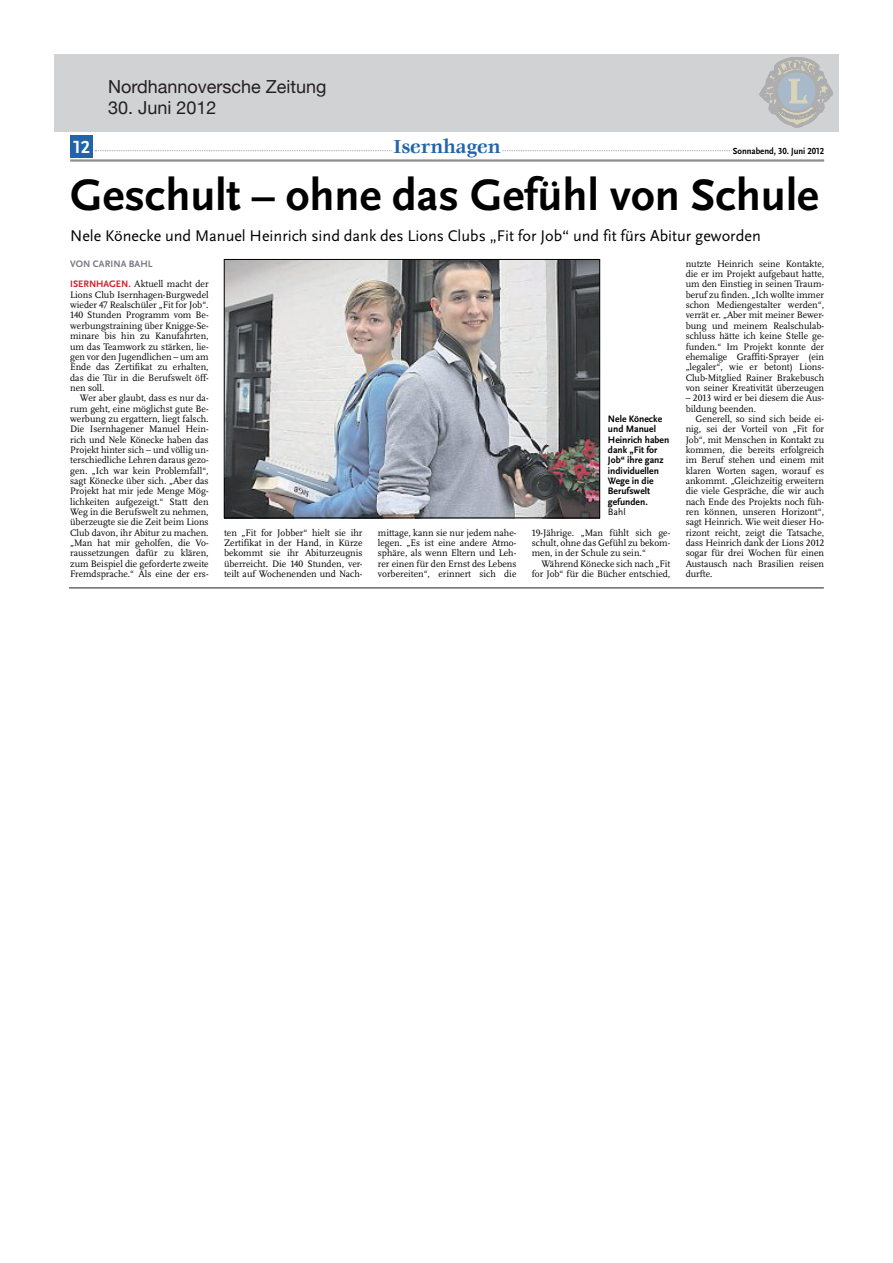
<style>
.page{position:relative;width:893px;height:1263px;background:#fff}
.page>*{position:absolute;margin:0;border:0;box-sizing:border-box;transform-origin:0 0}
.t1{font:700 46.05px "Scala Sans Pro";color:#000}
.t2{font:700 20.7px "Veljovic LT";color:#2264aa;scale:.95 1}
.t3{font:700 18.45px "Scala Sans Pro";color:#fff}
.t4{font:18px "Helvetica Neue";color:#231f20}
.t5{font:16.05px "Scala Sans Pro";color:#000}
.t6{font:9.75px/10.4px "Scala Pro";color:#000;text-align:justify}
.t7{font:700 9.75px/10.4px "Scala Sans Pro";color:#000}
.t8{font:700 9.75px "Scala Sans Pro";letter-spacing:.01em;color:#787a7f}
.t9{font:9.75px "Scala Sans Pro";color:#000}
.t10{font:700 9.15px "Scala Sans Pro";color:#000;scale:.95 1}
.s1{font-family:"Scala Sans Pro";font-weight:700;color:#d21f2a}
</style>
<div class="page">
<div style="left:54px;top:54px;width:785px;height:77px;background:#d1d2d4"></div>
<svg style="left:760px;top:57px;width:73px;height:70px"></svg>
<svg style="left:95px;top:150px;width:637px;height:1px"></svg>
<hr style="left:70px;top:159px;width:754px;height:3px;background:#8e9095">
<div style="left:392px;top:142px;width:110px;height:11px;background:#fff"></div>
<div style="left:70px;top:135px;width:23px;height:23px;background:#2264aa"></div>
<img style="left:226px;top:261px;width:372px;height:255px">
<div style="left:224px;top:259px;width:376px;height:259px;border:1px solid #000"></div>
<hr style="left:69px;top:587px;width:755px;height:1px;background:#231f20">
<h3 class="t4" style="left:108px;top:76px;width:220px">Nordhannoversche Zeitung</h3>
<h3 class="t4" style="left:108px;top:97px;width:110px">30. Juni 2012</h3>
<h3 class="t3" style="left:73px;top:136px;width:18px">12</h3>
<h2 class="t2" style="left:394px;top:136px;width:114px">Isernhagen</h2>
<p class="t10" style="left:733px;top:145px;width:98px">Sonnabend, 30. Juni 2012</p>
<h1 class="t1" style="left:70px;top:168px;width:750px">geschult – ohne das gefühl von Schule</h1>
<h3 class="t5" style="left:70px;top:227px;width:692px">Nele Könecke und Manuel Heinrich sind dank des Lions Clubs „Fit for Job“ und fit fürs Abitur geworden</h3>
<p class="t8" style="left:70px;top:258px;width:84px">Von cArinA BAHL</p>
<p class="t6" style="left:70px;top:279px;width:140px"><span class="s1">iSErnHAgEn.</span> Aktuell macht der Lions Club Isernhagen-Burgwedel wieder 47 Realschüler „Fit for Job“.<br>140 Stunden Programm vom Be&shy;werbungstraining über Knigge-Se&shy;minare bis hin zu Kanufahrten, um das Teamwork zu stärken, lie&shy;gen vor den Jugendlichen – um am Ende das Zertifikat zu erhalten, das die Tür in die Berufswelt öff&shy;nen soll.</p>
<p class="t6" style="left:70px;top:393px;width:140px;text-indent:10px">Wer aber glaubt, dass es nur da&shy;rum geht, eine möglichst gute Be&shy;werbung zu ergattern, liegt falsch.<br>Die Isernhagener Manuel Hein&shy;rich und Nele Könecke haben das Projekt hinter sich – und völlig un&shy;terschiedliche Lehren daraus gezo&shy;gen. „Ich war kein Problemfall“, sagt Könecke über sich. „Aber das Projekt hat mir jede Menge Mög&shy;lichkeiten aufgezeigt.“ Statt den Weg in die Berufswelt zu nehmen, überzeugte sie die Zeit beim Lions Club davon, ihr Abitur zu machen. „Man hat mir geholfen, die Vo&shy;raussetzungen dafür zu klären, zum Beispiel die geforderte zweite Fremdsprache.“ Als eine der ers-</p>
<p class="t7" style="left:608px;top:414px;width:63px">nele Könecke und manuel<br>Heinrich haben dank „Fit for<br>Job“ ihre ganz individuellen<br>Wege in die<br>Berufswelt gefunden.</p>
<p class="t9" style="left:608px;top:506px;width:19px">Bahl</p>
<p class="t6" style="left:224px;top:527px;width:140px">ten „Fit for Jobber“ hielt sie ihr Zertifikat in der Hand, in Kürze bekommt sie ihr Abiturzeugnis überreicht. Die 140 Stunden, ver&shy;teilt auf Wochenenden und Nach-</p>
<p class="t6" style="left:378px;top:527px;width:140px">mittage, kann sie nur jedem nahe&shy;legen. „Es ist eine andere Atmo&shy;sphäre, als wenn Eltern und Leh&shy;rer einen für den Ernst des Lebens vorbereiten“, erinnert sich die</p>
<p class="t6" style="left:532px;top:527px;width:140px">19-Jährige. „Man fühlt sich ge&shy;schult, ohne das Gefühl zu bekom&shy;men, in der Schule zu sein.“</p>
<p class="t6" style="left:532px;top:558px;width:140px;text-align:right">Während Könecke sich nach „Fit for Job“ für die Bücher entschied,</p>
<p class="t6" style="left:686px;top:258px;width:140px">nutzte Heinrich seine Kontakte, die er im Projekt aufgebaut hatte, um den Einstieg in seinen Traum&shy;beruf zu finden. „Ich wollte immer schon Mediengestalter werden“, verrät er. „Aber mit meiner Bewer&shy;bung und meinem Realschulab&shy;schluss hätte ich keine Stelle ge&shy;funden.“ Im Projekt konnte der ehemalige Graffiti-Sprayer (ein „legaler“, wie er betont) Lions-Club-Mitglied Rainer Brakebusch von seiner Kreativität überzeugen</p>
<p class="t6" style="left:686px;top:393px;width:140px">– 2013 wird er bei diesem die Aus&shy;bildung beenden.</p>
<p class="t6" style="left:686px;top:413px;width:140px;text-indent:10px">Generell, so sind sich beide ei&shy;nig, sei der Vorteil von „Fit for Job“, mit Menschen in Kontakt zu kommen, die bereits erfolgreich im Beruf stehen und einem mit klaren Worten sagen, worauf es ankommt. „Gleichzeitig erweitern die viele Gespräche, die wir auch nach Ende des Projekts noch füh&shy;ren können, unseren Horizont“, sagt Heinrich. Wie weit dieser Ho&shy;rizont reicht, zeigt die Tatsache, dass Heinrich dank der Lions 2012 sogar für drei Wochen für einen Austausch nach Brasilien reisen durfte.</p>
</div>
